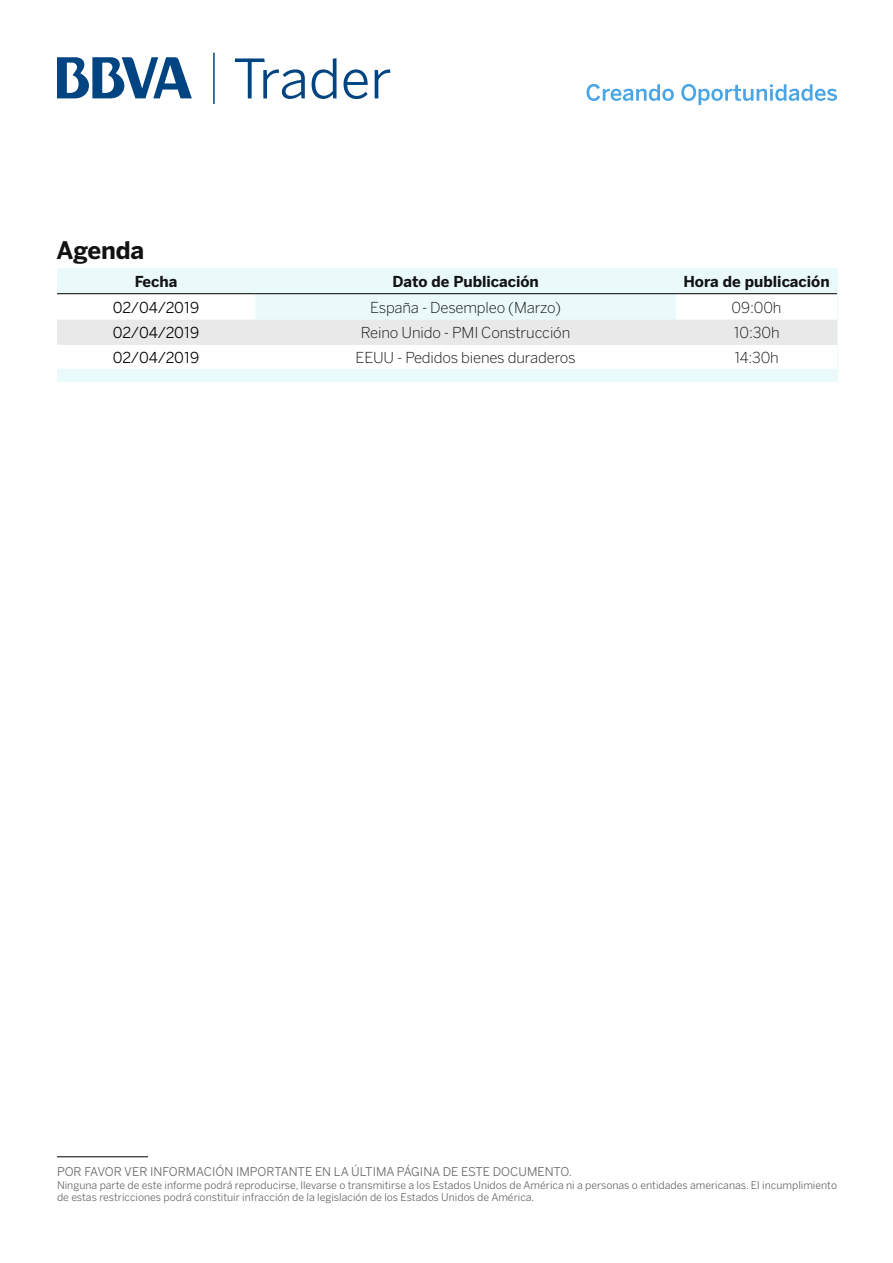
<style>
.page{position:relative;width:893px;height:1263px;background:#fff}
.page>*{position:absolute;margin:0;border:0;box-sizing:border-box;transform-origin:0 0}
.t1{font:54px "BBVA Benton Sans";color:#004481}
.Párrafo_unico{font:700 24px "BBVA Benton Sans";letter-spacing:-.01em;color:#121212}
.Estilo_de_párrafo_1{font:300 15px "BBVA Benton Sans";letter-spacing:-.01em;color:#121212}
.subtitulo_de_tabla{font:700 15px "BBVA Benton Sans";color:#121212}
.Estilo_de_párrafo_1-2{font:15px "BBVA Benton Sans";letter-spacing:-.01em;color:#000}
.t2{font:12px "BBVA Benton Sans";color:#666}
.t3{font:10.5px/12.6px "BBVA Benton Sans";color:#666}
</style>
<div class="page">
<div style="left:57px;top:269px;width:780px;height:113px;background:#eaf9fa"></div>
<svg style="left:57px;top:294px;width:780px;height:75px;fill:#fff"></svg>
<div style="left:57px;top:320px;width:780px;height:25px;background:#e9e9e9"></div>
<hr style="left:255px;top:293px;width:421px;height:1px;background:#000">
<hr style="left:57px;top:293px;width:198px;height:1px;background:#000">
<hr style="left:676px;top:293px;width:161px;height:1px;background:#000">
<hr style="left:57px;top:1156px;width:91px;height:1px;background:#000">
<svg style="left:586px;top:84px;width:88px;height:17px"></svg>
<svg style="left:681px;top:84px;width:156px;height:21px"></svg>
<svg style="left:57px;top:57px;width:135px;height:41px"></svg>
<hr style="left:213px;top:53px;width:2px;height:51px;background:#004481">
<p class="t1" style="left:233px;top:47px;width:160px">Trader</p>
<p class="Párrafo_unico" style="left:57px;top:235px;width:89px">Agenda</p>
<p class="subtitulo_de_tabla" style="left:135px;top:272px;width:44px">Fecha</p>
<p class="subtitulo_de_tabla" style="left:392px;top:272px;width:148px">Dato de Publicación</p>
<p class="subtitulo_de_tabla" style="left:683px;top:272px;width:148px">Hora de publicación</p>
<p class="Estilo_de_párrafo_1-2" style="left:113px;top:298px;width:88px">02/04/2019</p>
<p class="Estilo_de_párrafo_1" style="left:370px;top:298px;width:192px">España - Desempleo (Marzo)</p>
<p class="Estilo_de_párrafo_1" style="left:732px;top:298px;width:51px">09:00h</p>
<p class="Estilo_de_párrafo_1-2" style="left:113px;top:324px;width:88px">02/04/2019</p>
<p class="Estilo_de_párrafo_1" style="left:361px;top:324px;width:211px">Reino Unido - PMI Construcción</p>
<p class="Estilo_de_párrafo_1" style="left:733px;top:324px;width:48px">10:30h</p>
<p class="Estilo_de_párrafo_1-2" style="left:113px;top:348px;width:88px">02/04/2019</p>
<p class="Estilo_de_párrafo_1" style="left:356px;top:348px;width:222px">EEUU - Pedidos bienes duraderos</p>
<p class="Estilo_de_párrafo_1" style="left:734px;top:348px;width:46px">14:30h</p>
<p class="t2" style="left:57px;top:1165px;width:516px">POR FAVOR VER INFORMACIÓN IMPORTANTE EN LA ÚLTIMA PÁGINA DE ESTE DOCUMENTO.</p>
<p class="t3" style="left:57px;top:1179px;width:782px">Ninguna parte de este informe podrá reproducirse, llevarse o transmitirse a los Estados Unidos de América ni a personas o entidades americanas. El incumplimiento de estas restricciones podrá constituir infracción de la legislación de los Estados Unidos de América.</p>
</div>
